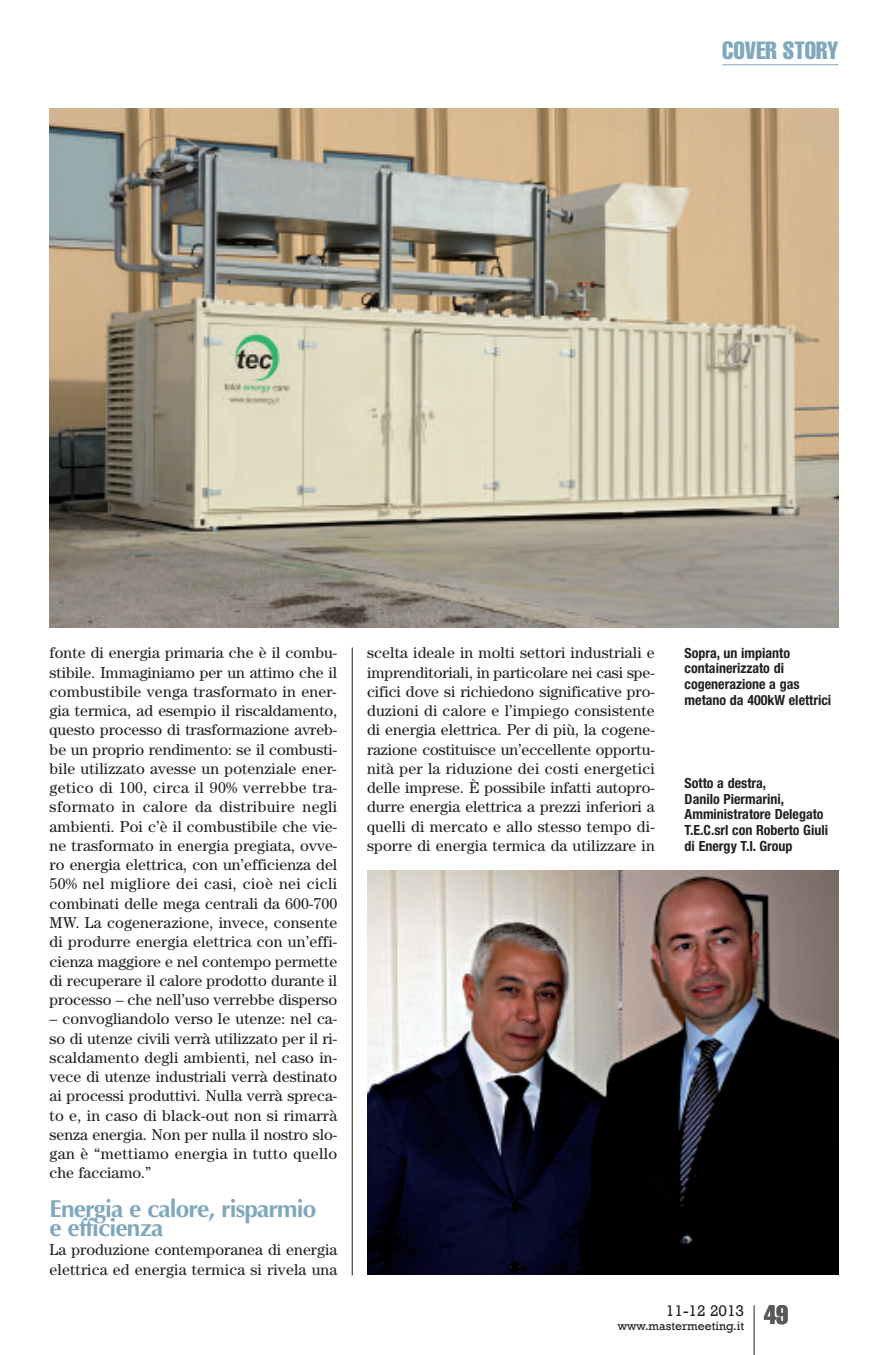
<style>
.page{position:relative;width:893px;height:1355px;background:#fff}
.page>*{position:absolute;margin:0;border:0;box-sizing:border-box;transform-origin:0 0}
.t1{font:extra-condensed 26.25px "Helvetica";color:#57585a}
.t2{font:700 24.5px/19.2px "Optima";letter-spacing:-.035em;color:#7fa8bc}
.t3{font:extra-condensed 24.5px "Helvetica";color:#7fa8bc}
.t4{font:15.75px/19.2px "Century";letter-spacing:.005em;color:#231f20;text-align:justify}
.t5{font:15.75px "Rockwell";color:#231f20}
.t6{font:700 condensed 14px/15.8px "Helvetica Neue";color:#231f20}
.t7{font:12.25px "Rockwell";color:#231f20}
</style>
<div class="page">
<hr style="left:754px;top:1305px;width:1px;height:49px;background:#231f20">
<hr style="left:722px;top:64px;width:116px;height:1px;background:#7fa8bc">
<hr style="left:352px;top:647px;width:1px;height:628px;background:#231f20">
<img style="left:50px;top:108px;width:788px;height:519px">
<img style="left:367px;top:870px;width:471px;height:403px">
<h2 class="t3" style="left:722px;top:42px;width:118px">COVER STORY</h2>
<p class="t4" style="left:50px;top:644px;width:289px">fonte di energia primaria che è il combu&shy;stibile. Immaginiamo per un attimo che il combustibile venga trasformato in ener&shy;gia termica, ad esempio il riscaldamento, questo processo di trasformazione avreb&shy;be un proprio rendimento: se il combusti&shy;bile utilizzato avesse un potenziale ener&shy;getico di 100, circa il 90% verrebbe tra&shy;sformato in calore da distribuire negli ambienti. Poi c’è il combustibile che vie&shy;ne trasformato in energia pregiata, ovve&shy;ro energia elettrica, con un’efficienza del 50% nel migliore dei casi, cioè nei cicli combinati delle mega centrali da 600-700<br>MW. La cogenerazione, invece, consente di produrre energia elettrica con un’effi&shy;cienza maggiore e nel contempo permette di recuperare il calore prodotto durante il processo – che nell’uso verrebbe disperso</p>
<p class="t4" style="left:50px;top:1010px;width:289px">– convogliandolo verso le utenze: nel ca&shy;so di utenze civili verrà utilizzato per il ri&shy;scaldamento degli ambienti, nel caso in&shy;vece di utenze industriali verrà destinato ai processi produttivi. Nulla verrà spreca&shy;to e, in caso di black-out non si rimarrà senza energia. Non per nulla il nostro slo&shy;gan è “mettiamo energia in tutto quello che facciamo.”</p>
<h2 class="t2" style="left:50px;top:1198px;width:268px">Energia e calore, risparmio e efficienza</h2>
<p class="t4" style="left:50px;top:1241px;width:289px">La produzione contemporanea di energia elettrica ed energia termica si rivela una</p>
<p class="t4" style="left:367px;top:644px;width:289px">scelta ideale in molti settori industriali e imprenditoriali, in particolare nei casi spe&shy;cifici dove si richiedono significative pro&shy;duzioni di calore e l’impiego consistente di energia elettrica. Per di più, la cogene&shy;razione costituisce un’eccellente opportu&shy;nità per la riduzione dei costi energetici delle imprese. È possibile infatti autopro&shy;durre energia elettrica a prezzi inferiori a quelli di mercato e allo stesso tempo di&shy;sporre di energia termica da utilizzare in</p>
<p class="t6" style="left:685px;top:646px;width:148px">Sopra, un impianto containerizzato di cogenerazione a gas metano da 400kW elettrici</p>
<p class="t6" style="left:685px;top:776px;width:145px">Sotto a destra,<br>Danilo Piermarini,<br>Amministratore Delegato<br>T.E.C.srl con Roberto Giuli di Energy T.I. Group</p>
<p class="t5" style="left:666px;top:1300px;width:80px">11-12 2013</p>
<p class="t7" style="left:618px;top:1318px;width:128px">www.mastermeeting.it</p>
<h1 class="t1" style="left:764px;top:1305px;width:26px">49</h1>
</div>
